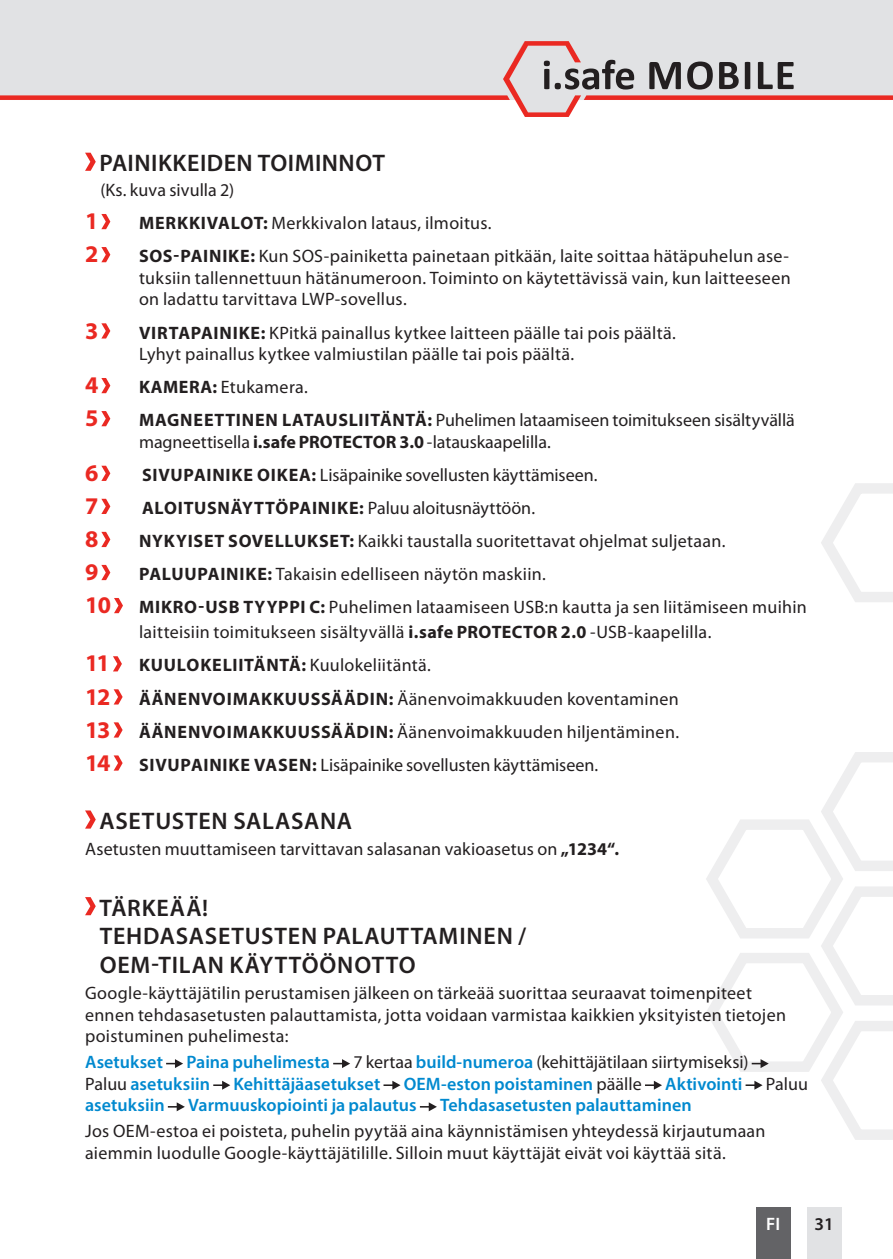
<style>
.page{position:relative;width:893px;height:1259px;background:#fff}
.page>*{position:absolute;margin:0;border:0;box-sizing:border-box;transform-origin:0 0}
.t1{font:600 24px/28.8px "Myriad Pro";letter-spacing:.03em;color:#231f20}
.t2{font:700 24px "Myriad Pro";color:#ea2922}
.t3{font:18px/21.6px "Myriad Pro";letter-spacing:.015em;color:#231f20}
.t4{font:18px/21.6px "Myriad Pro";letter-spacing:-.005em;color:#231f20}
.t5{font:600 18px "Myriad Pro";letter-spacing:.005em;color:#0089cf}
.t6{font:700 18px "Myriad Pro";letter-spacing:.04em;color:#231f20}
.t7{font:600 18px "Myriad Pro";color:#fff}
.t8{font:600 18px "Myriad Pro";color:#231f20}
.s1{font-weight:700}
.s2{font-weight:400}
.s3{font-weight:700;font-size:24px;color:#ea2922}
.s4{font-weight:600;color:#0089cf}
.s5{font-weight:400;color:#231f20}
</style>
<div class="page">
<svg style="left:821px;top:483px;width:72px;height:119px"></svg>
<div style="left:756px;top:1208px;width:34px;height:51px;background:#636366"></div>
<div style="left:807px;top:1208px;width:34px;height:51px;background:#e1e2e4"></div>
<div style="left:0;top:0;width:893px;height:41px;background:#e1e2e4"></div>
<svg style="left:0;top:41px;width:893px;height:76px"></svg>
<svg style="left:85px;top:153px;width:11px;height:18px"></svg>
<svg style="left:101px;top:214px;width:9px;height:15px"></svg>
<svg style="left:101px;top:247px;width:9px;height:15px"></svg>
<svg style="left:101px;top:323px;width:9px;height:15px"></svg>
<svg style="left:101px;top:378px;width:9px;height:15px"></svg>
<svg style="left:101px;top:411px;width:9px;height:15px"></svg>
<svg style="left:101px;top:466px;width:9px;height:15px"></svg>
<svg style="left:101px;top:499px;width:9px;height:15px"></svg>
<svg style="left:101px;top:532px;width:9px;height:15px"></svg>
<svg style="left:101px;top:565px;width:9px;height:15px"></svg>
<svg style="left:114px;top:598px;width:9px;height:15px"></svg>
<svg style="left:113px;top:656px;width:9px;height:15px"></svg>
<svg style="left:114px;top:689px;width:9px;height:15px"></svg>
<svg style="left:114px;top:722px;width:9px;height:15px"></svg>
<svg style="left:114px;top:755px;width:9px;height:15px"></svg>
<svg style="left:85px;top:810px;width:11px;height:18px"></svg>
<svg style="left:85px;top:897px;width:11px;height:18px"></svg>
<svg style="left:166px;top:1059px;width:17px;height:9px"></svg>
<svg style="left:333px;top:1059px;width:17px;height:9px"></svg>
<svg style="left:213px;top:1080px;width:17px;height:9px"></svg>
<svg style="left:383px;top:1080px;width:18px;height:9px"></svg>
<svg style="left:645px;top:1081px;width:17px;height:8px"></svg>
<svg style="left:706px;top:752px;width:187px;height:388px"></svg>
<svg style="left:168px;top:1102px;width:17px;height:9px"></svg>
<svg style="left:420px;top:1102px;width:17px;height:9px"></svg>
<h1 class="t1" style="left:99px;top:148px;width:287px">PAINIKKEIDEN TOIMINNOT</h1>
<p class="t3" style="left:100px;top:179px;width:135px">(Ks. kuva sivulla 2)</p>
<h1 class="t2" style="left:85px;top:205px;width:15px">1</h1>
<p class="t3" style="left:139px;top:212px;width:353px"><span class="s1">MERKKIVALOT:</span> Merkkivalon lataus, ilmoitus.</p>
<h1 class="t2" style="left:85px;top:238px;width:15px">2</h1>
<p class="t3" style="left:139px;top:245px;width:653px;text-align:justify"><span class="s1">SOS-PAINIKE:</span> Kun SOS-painiketta painetaan pitkään, laite soittaa hätäpuhelun ase&shy;tuksiin tallennettuun hätänumeroon. Toiminto on käytettävissä vain, kun laitteeseen on ladattu tarvittava LWP-sovellus.</p>
<h1 class="t2" style="left:85px;top:315px;width:15px">3</h1>
<p class="t3" style="left:139px;top:321px;width:537px"><span class="s1">VIRTAPAINIKE:</span> KPitkä painallus kytkee laitteen päälle tai pois päältä.<br>Lyhyt painallus kytkee valmiustilan päälle tai pois päältä.</p>
<h1 class="t2" style="left:85px;top:369px;width:15px">4</h1>
<p class="t3" style="left:139px;top:376px;width:169px"><span class="s1">KAMERA:</span> Etukamera.</p>
<h1 class="t2" style="left:85px;top:402px;width:15px">5</h1>
<p class="t4" style="left:139px;top:409px;width:657px"><span class="s1">MAGNEETTINEN LATAUSLIITÄNTÄ:</span> Puhelimen lataamiseen toimitukseen sisältyvällä magneettisella <span class="s1">i.safe PROTECTOR 3.0</span> -latauskaapelilla.</p>
<h1 class="t2" style="left:85px;top:457px;width:15px">6</h1>
<p class="t4" style="left:142px;top:464px;width:455px"><span class="s1">SIVUPAINIKE OIKEA:</span> Lisäpainike sovellusten käyttämiseen.</p>
<h1 class="t2" style="left:85px;top:490px;width:15px">7</h1>
<p class="t6" style="left:142px;top:496px;width:393px">ALOITUSNÄYTTÖPAINIKE: <span class="s2">Paluu aloitusnäyttöön.</span></p>
<h1 class="t2" style="left:85px;top:523px;width:15px">8</h1>
<p class="t3" style="left:139px;top:530px;width:586px"><span class="s1">NYKYISET SOVELLUKSET:</span> Kaikki taustalla suoritettavat ohjelmat suljetaan.</p>
<h1 class="t2" style="left:85px;top:556px;width:15px">9</h1>
<p class="t3" style="left:85px;top:557px;width:723px;line-height:33px;text-indent:54px"><span class="s1">PALUUPAINIKE:</span> Takaisin edelliseen näytön maskiin.<br><span class="s3">10</span> <span class="s1">MIKRO-USB TYYPPI C:</span> Puhelimen lataamiseen USB:n kautta ja sen liitämiseen muihin</p>
<p class="t3" style="left:85px;top:615px;width:626px;line-height:33px;text-indent:54px">laitteisiin toimitukseen sisältyvällä <span class="s1">i.safe PROTECTOR 2.0</span> -USB-kaapelilla.<br><span class="s3">11</span> <span class="s1">KUULOKELIITÄNTÄ:</span> Kuulokeliitäntä.<br><span class="s3">12</span> <span class="s1">ÄÄNENVOIMAKKUUSSÄÄDIN:</span> Äänenvoimakkuuden koventaminen<br><span class="s3">13</span> <span class="s1">ÄÄNENVOIMAKKUUSSÄÄDIN:</span> Äänenvoimakkuuden hiljentäminen.<br><span class="s3">14</span> <span class="s1">SIVUPAINIKE VASEN:</span> Lisäpainike sovellusten käyttämiseen.</p>
<h1 class="t1" style="left:99px;top:806px;width:254px">ASETUSTEN SALASANA</h1>
<p class="t3" style="left:85px;top:837px;width:536px">Asetusten muuttamiseen tarvittavan salasanan vakioasetus on <span class="s1">„1234“.</span></p>
<h1 class="t1" style="left:99px;top:892px;width:428px">TÄRKEÄÄ!<br>TEHDASASETUSTEN PALAUTTAMINEN /<br>OEM-TILAN KÄYTTÖÖNOTTO</h1>
<p class="t3" style="left:85px;top:982px;width:702px">Google-käyttäjätilin perustamisen jälkeen on tärkeää suorittaa seuraavat toimenpiteet ennen tehdasasetusten palauttamista, jotta voidaan varmistaa kaikkien yksityisten tietojen poistuminen puhelimesta:</p>
<p class="t5" style="left:85px;top:1050px;width:79px">Asetukset</p>
<p class="t5" style="left:186px;top:1050px;width:145px">Paina puhelimesta</p>
<p class="t4" style="left:353px;top:1051px;width:397px">7 kertaa <span class="s4">build-numeroa</span> (kehittäjätilaan siirtymiseksi)</p>
<p class="t5" style="left:85px;top:1072px;width:127px"><span class="s5">Paluu</span> asetuksiin</p>
<p class="t5" style="left:233px;top:1072px;width:148px">Kehittäjäasetukset</p>
<p class="t5" style="left:404px;top:1072px;width:240px">OEM-eston poistaminen <span class="s5">päälle</span></p>
<p class="t5" style="left:665px;top:1072px;width:79px">Aktivointi</p>
<p class="t3" style="left:766px;top:1072px;width:44px">Paluu</p>
<p class="t5" style="left:85px;top:1093px;width:81px">asetuksiin</p>
<p class="t5" style="left:188px;top:1093px;width:230px">Varmuuskopiointi ja palautus</p>
<p class="t5" style="left:440px;top:1093px;width:253px">Tehdasasetusten palauttaminen</p>
<p class="t3" style="left:85px;top:1120px;width:682px">Jos OEM-estoa ei poisteta, puhelin pyytää aina käynnistämisen yhteydessä kirjautumaan aiemmin luodulle Google-käyttäjätilille. Silloin muut käyttäjät eivät voi käyttää sitä.</p>
<p class="t7" style="left:766px;top:1212px;width:15px">FI</p>
<p class="t8" style="left:815px;top:1212px;width:21px">31</p>
</div>
